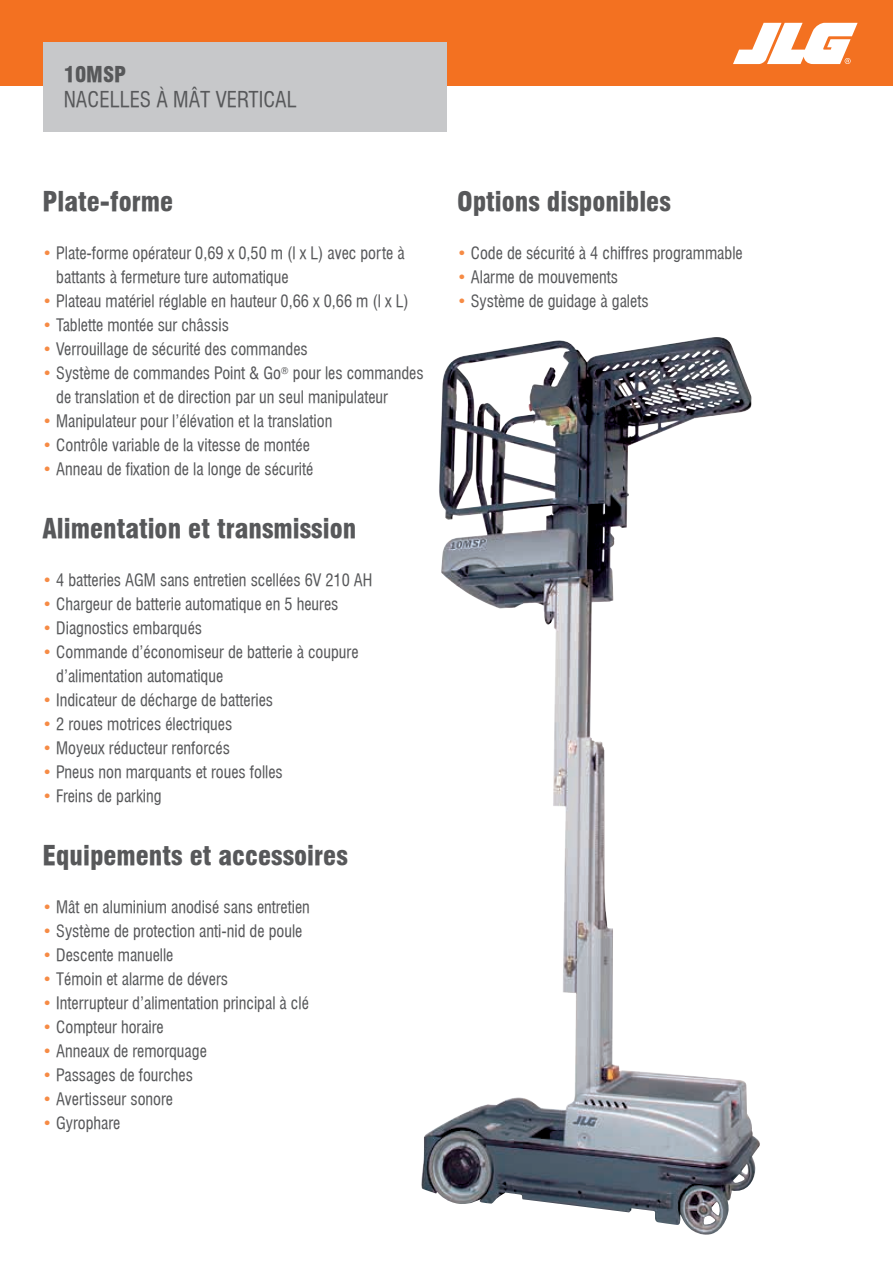
<style>
.page{position:relative;width:893px;height:1263px;background:#fff}
.page>*{position:absolute;margin:0;border:0;box-sizing:border-box;transform-origin:0 0}
.t1{font:26.25px "Swiss 721 Black Condensed BT";color:#57585a}
.t2{font:21px "Swiss 721 Condensed BT";color:#57585a}
.t3{font:21px "Swiss 721 Black Condensed BT";color:#57585a}
.t4{font:16.5px/24px "Swiss 721 Condensed BT";color:#57585a}
.s1{color:#f68b45}
</style>
<div class="page">
<div style="left:0;top:0;width:893px;height:85px;background:#f37121"></div>
<div style="left:43px;top:43px;width:403px;height:89px;background:#c7c8ca"></div>
<svg style="left:733px;top:23px;width:125px;height:41px"></svg>
<img style="left:421px;top:337px;width:339px;height:898px">
<p class="t3" style="left:64px;top:62px;width:64px">10MSP</p>
<p class="t2" style="left:64px;top:87px;width:234px">NACELLES À MÂT VERTICAL</p>
<h1 class="t1" style="left:43px;top:186px;width:132px">Plate-forme</h1>
<p class="t4" style="left:56px;top:241px;width:350px;text-indent:-14px"><span class="s1">•</span> Plate-forme opérateur 0,69 x 0,50 m (l x L) avec porte à battants à fermeture ture automatique</p>
<p class="t4" style="left:43px;top:289px;width:368px"><span class="s1">•</span> Plateau matériel réglable en hauteur 0,66 x 0,66 m (l x L)</p>
<p class="t4" style="left:43px;top:313px;width:188px"><span class="s1">•</span> Tablette montée sur châssis</p>
<p class="t4" style="left:43px;top:337px;width:267px"><span class="s1">•</span> Verrouillage de sécurité des commandes</p>
<p class="t4" style="left:56px;top:361px;width:369px;text-indent:-14px"><span class="s1">•</span> Système de commandes Point &amp; Go<sup>®</sup> pour les commandes de translation et de direction par un seul manipulateur</p>
<p class="t4" style="left:43px;top:409px;width:291px"><span class="s1">•</span> Manipulateur pour l’élévation et la translation</p>
<p class="t4" style="left:43px;top:433px;width:269px"><span class="s1">•</span> Contrôle variable de la vitesse de montée</p>
<p class="t4" style="left:43px;top:457px;width:272px"><span class="s1">•</span> Anneau de fixation de la longe de sécurité</p>
<h1 class="t1" style="left:43px;top:513px;width:315px">Alimentation et transmission</h1>
<p class="t4" style="left:43px;top:568px;width:331px"><span class="s1">•</span> 4 batteries AGM sans entretien scellées 6V 210 AH</p>
<p class="t4" style="left:43px;top:592px;width:297px"><span class="s1">•</span> Chargeur de batterie automatique en 5 heures</p>
<p class="t4" style="left:43px;top:616px;width:161px"><span class="s1">•</span> Diagnostics embarqués</p>
<p class="t4" style="left:56px;top:640px;width:304px;text-indent:-14px"><span class="s1">•</span> Commande d’économiseur de batterie à coupure d’alimentation automatique</p>
<p class="t4" style="left:43px;top:688px;width:232px"><span class="s1">•</span> Indicateur de décharge de batteries</p>
<p class="t4" style="left:43px;top:712px;width:191px"><span class="s1">•</span> 2 roues motrices électriques</p>
<p class="t4" style="left:43px;top:736px;width:189px"><span class="s1">•</span> Moyeux réducteur renforcés</p>
<p class="t4" style="left:43px;top:760px;width:242px"><span class="s1">•</span> Pneus non marquants et roues folles</p>
<p class="t4" style="left:43px;top:784px;width:121px"><span class="s1">•</span> Freins de parking</p>
<h1 class="t1" style="left:43px;top:840px;width:307px">Equipements et accessoires</h1>
<p class="t4" style="left:43px;top:895px;width:269px"><span class="s1">•</span> Mât en aluminium anodisé sans entretien</p>
<p class="t4" style="left:43px;top:919px;width:261px"><span class="s1">•</span> Système de protection anti-nid de poule</p>
<p class="t4" style="left:43px;top:943px;width:132px"><span class="s1">•</span> Descente manuelle</p>
<p class="t4" style="left:43px;top:967px;width:187px"><span class="s1">•</span> Témoin et alarme de dévers</p>
<p class="t4" style="left:43px;top:991px;width:268px"><span class="s1">•</span> Interrupteur d’alimentation principal à clé</p>
<p class="t4" style="left:43px;top:1015px;width:123px"><span class="s1">•</span> Compteur horaire</p>
<p class="t4" style="left:43px;top:1039px;width:166px"><span class="s1">•</span> Anneaux de remorquage</p>
<p class="t4" style="left:43px;top:1063px;width:152px"><span class="s1">•</span> Passages de fourches</p>
<p class="t4" style="left:43px;top:1087px;width:132px"><span class="s1">•</span> Avertisseur sonore</p>
<p class="t4" style="left:43px;top:1111px;width:79px"><span class="s1">•</span> Gyrophare</p>
<h1 class="t1" style="left:457px;top:186px;width:215px">Options disponibles</h1>
<p class="t4" style="left:457px;top:241px;width:287px"><span class="s1">•</span> Code de sécurité à 4 chiffres programmable</p>
<p class="t4" style="left:457px;top:265px;width:162px"><span class="s1">•</span> Alarme de mouvements</p>
<p class="t4" style="left:457px;top:289px;width:193px"><span class="s1">•</span> Système de guidage à galets</p>
</div>
